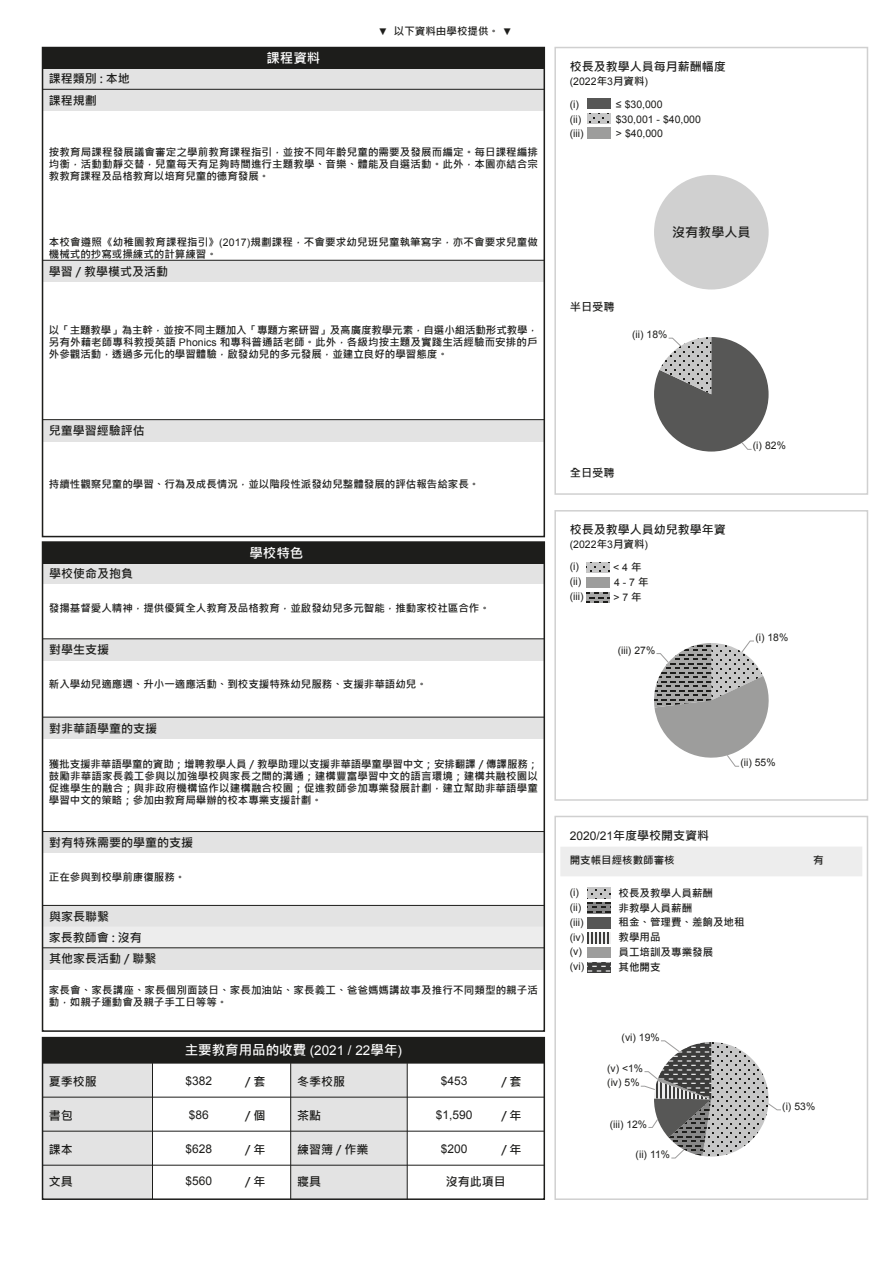
<style>
.page{position:relative;width:893px;height:1263px;background:#fff}
.page>*{position:absolute;margin:0;border:0;box-sizing:border-box;transform-origin:0 0}
.t1{font:700 13.5px "Microsoft Jheng Hei";color:#fff}
.t2{font:700 13.05px "Microsoft Jheng Hei";color:#1d1d1b}
.t3{font:700 12px/20.9px "Microsoft Jheng Hei";color:#1d1d1b}
.t4{font:12px "Arial";color:#1d1d1b}
.t5{font:700 11.25px "Microsoft Jheng Hei";color:#1d1d1b}
.t6{font:700 10.5px/12px "Microsoft Jheng Hei";color:#1d1d1b;text-align:justify}
.t7{font:10.5px "Arial";color:#1d1d1b}
.t8{font:10.35px "Arial";color:#1d1d1b}
.s1{font-family:"Arial";font-weight:400;font-size:9.75px}
.s2{font-family:"Arial";font-weight:400}
.s3{font-family:"Microsoft Jheng Hei";font-weight:700}
</style>
<div class="page">
<div style="left:560px;top:846px;width:302px;height:30px;background:#ededed"></div>
<img style="left:588px;top:917px;width:22px;height:11px">
<svg style="left:588px;top:962px;width:22px;height:11px"></svg>
<svg style="left:588px;top:932px;width:22px;height:11px"></svg>
<svg style="left:588px;top:903px;width:22px;height:10px"></svg>
<svg style="left:588px;top:888px;width:22px;height:10px"></svg>
<div style="left:554px;top:816px;width:314px;height:384px;border:2px solid #d0d0d0"></div>
<div style="left:554px;top:510px;width:314px;height:291px;border:2px solid #d0d0d0"></div>
<svg style="left:587px;top:592px;width:22px;height:11px"></svg>
<svg style="left:587px;top:562px;width:22px;height:11px"></svg>
<div style="left:554px;top:47px;width:314px;height:448px;border:2px solid #d0d0d0"></div>
<img style="left:587px;top:98px;width:23px;height:11px">
<svg style="left:587px;top:113px;width:23px;height:11px"></svg>
<div style="left:654px;top:175px;width:115px;height:114px;background:#d0d0d0;border-radius:50%"></div>
<svg style="left:654px;top:337px;width:115px;height:115px"></svg>
<svg style="left:654px;top:640px;width:115px;height:127px"></svg>
<svg style="left:640px;top:1040px;width:141px;height:119px"></svg>
<div style="left:291px;top:1063px;width:116px;height:136px;background:#e3e3e3"></div>
<div style="left:43px;top:1063px;width:109px;height:136px;background:#e3e3e3"></div>
<div style="left:42px;top:1037px;width:503px;height:163px;border:2px solid #1d1d1b"></div>
<hr style="left:43px;top:1097px;width:501px;height:1px;background:#1d1d1b">
<hr style="left:43px;top:1165px;width:501px;height:1px;background:#1d1d1b">
<hr style="left:43px;top:1131px;width:501px;height:1px;background:#1d1d1b">
<div style="left:43px;top:1037px;width:501px;height:26px;background:#1d1d1b"></div>
<hr style="left:43px;top:1063px;width:501px;height:1px;background:#1d1d1b">
<hr style="left:152px;top:1063px;width:1px;height:136px;background:#1d1d1b">
<hr style="left:290px;top:1063px;width:1px;height:136px;background:#1d1d1b">
<hr style="left:407px;top:1063px;width:1px;height:136px;background:#1d1d1b">
<div style="left:43px;top:639px;width:501px;height:21px;background:#e3e3e3"></div>
<hr style="left:43px;top:638px;width:501px;height:1px;background:#1d1d1b">
<div style="left:43px;top:906px;width:501px;height:21px;background:#e3e3e3"></div>
<div style="left:43px;top:926px;width:501px;height:22px;background:#ededed"></div>
<hr style="left:43px;top:905px;width:501px;height:1px;background:#1d1d1b">
<div style="left:43px;top:563px;width:501px;height:21px;background:#e3e3e3"></div>
<div style="left:43px;top:542px;width:501px;height:21px;background:#1d1d1b"></div>
<div style="left:43px;top:948px;width:501px;height:21px;background:#e3e3e3"></div>
<hr style="left:43px;top:947px;width:501px;height:1px;background:#1d1d1b">
<div style="left:43px;top:717px;width:501px;height:21px;background:#e3e3e3"></div>
<hr style="left:43px;top:717px;width:501px;height:1px;background:#1d1d1b">
<div style="left:43px;top:832px;width:501px;height:21px;background:#e3e3e3"></div>
<hr style="left:43px;top:831px;width:501px;height:1px;background:#1d1d1b">
<div style="left:42px;top:541px;width:503px;height:491px;border:2px solid #1d1d1b"></div>
<div style="left:43px;top:261px;width:501px;height:21px;background:#e3e3e3"></div>
<hr style="left:43px;top:260px;width:501px;height:1px;background:#1d1d1b">
<div style="left:43px;top:420px;width:501px;height:21px;background:#e3e3e3"></div>
<hr style="left:43px;top:419px;width:501px;height:1px;background:#1d1d1b">
<div style="left:43px;top:89px;width:501px;height:22px;background:#e3e3e3"></div>
<div style="left:43px;top:68px;width:501px;height:21px;background:#e3e3e3"></div>
<hr style="left:43px;top:89px;width:501px;height:1px;background:#1d1d1b">
<div style="left:43px;top:48px;width:501px;height:21px;background:#1d1d1b"></div>
<div style="left:42px;top:47px;width:503px;height:490px;border:2px solid #1d1d1b"></div>
<p class="t3" style="left:49px;top:69px;width:83px">課程類別 : 本地</p>
<p class="t3" style="left:49px;top:90px;width:50px">課程規劃</p>
<p class="t1" style="left:266px;top:50px;width:55px">課程資料</p>
<p class="t6" style="left:378px;top:25px;width:135px"><span class="s1">▼</span> 以下資料由學校提供。 <span class="s1">▼</span></p>
<p class="t6" style="left:49px;top:146px;width:491px">按教育局課程發展議會審定之學前教育課程指引，並按不同年齡兒童的需要及發展而編定。每日課程編排均衡，活動動靜交替，兒童每天有足夠時間進行主題教學、音樂、體能及自選活動。此外，本園亦結合宗教教育課程及品格教育以培育兒童的德育發展。</p>
<p class="t6" style="left:49px;top:236px;width:490px">本校會遵照《幼稚園教育課程指引》<span class="s2">(2017)</span>規劃課程，不會要求幼兒班兒童執筆寫字，亦不會要求兒童做機械式的抄寫或操練式的計算練習。</p>
<p class="t3" style="left:49px;top:261px;width:121px">學習 / 教學模式及活動</p>
<p class="t6" style="left:49px;top:324px;width:491px">以「主題教學」為主幹，並按不同主題加入「專題方案研習」及高廣度教學元素，自選小組活動形式教學，另有外藉老師專科教授英語 <span class="s2">Phonics</span> 和專科普通話老師。此外，各級均按主題及實踐生活經驗而安排的戶外參觀活動，透過多元化的學習體驗，啟發幼兒的多元發展，並建立良好的學習態度。</p>
<p class="t3" style="left:49px;top:421px;width:98px">兒童學習經驗評估</p>
<p class="t6" style="left:49px;top:478px;width:432px">持續性觀察兒童的學習、行為及成長情況，並以階段性派發幼兒整體發展的評估報告給家長。</p>
<p class="t3" style="left:49px;top:563px;width:85px">學校使命及抱負</p>
<p class="t1" style="left:249px;top:545px;width:55px">學校特色</p>
<p class="t6" style="left:49px;top:602px;width:443px">發揚基督愛人精神，提供優質全人教育及品格教育，並啟發幼兒多元智能，推動家校社區合作。</p>
<p class="t3" style="left:49px;top:640px;width:62px">對學生支援</p>
<p class="t6" style="left:49px;top:679px;width:380px">新入學幼兒適應週、升小一適應活動、到校支援特殊幼兒服務、支援非華語幼兒。</p>
<p class="t3" style="left:49px;top:718px;width:109px">對非華語學童的支援</p>
<p class="t6" style="left:49px;top:758px;width:491px">獲批支援非華語學童的資助；增聘教學人員 / 教學助理以支援非華語學童學習中文；安排翻譯 / 傳譯服務；鼓勵非華語家長義工參與以加強學校與家長之間的溝通；建構豐富學習中文的語言環境；建構共融校園以促進學生的融合；與非政府機構協作以建構融合校園；促進教師參加專業發展計劃，建立幫助非華語學童學習中文的策略；參加由教育局舉辦的校本專業支援計劃。</p>
<p class="t3" style="left:49px;top:832px;width:145px">對有特殊需要的學童的支援</p>
<p class="t6" style="left:49px;top:871px;width:138px">正在參與到校學前康復服務。</p>
<p class="t3" style="left:49px;top:906px;width:95px">與家長聯繫<br>家長教師會 : 沒有</p>
<p class="t3" style="left:49px;top:948px;width:109px">其他家長活動 / 聯繫</p>
<p class="t6" style="left:49px;top:984px;width:491px">家長會、家長講座、家長個別面談日、家長加油站、家長義工、爸爸媽媽講故事及推行不同類型的親子活動，如親子運動會及親子手工日等等。</p>
<p class="t1" style="left:185px;top:1042px;width:219px">主要教育用品的收費 <span class="s2">(2021 / 22</span>學年<span class="s2">)</span></p>
<p class="t3" style="left:245px;top:1071px;width:22px">/ 套</p>
<p class="t3" style="left:245px;top:1105px;width:22px">/ 個</p>
<p class="t3" style="left:245px;top:1139px;width:22px">/ 年</p>
<p class="t3" style="left:501px;top:1139px;width:22px">/ 年</p>
<p class="t3" style="left:49px;top:1071px;width:50px">夏季校服</p>
<p class="t3" style="left:297px;top:1071px;width:49px">冬季校服</p>
<p class="t3" style="left:49px;top:1105px;width:25px">書包</p>
<p class="t3" style="left:297px;top:1105px;width:25px">茶點</p>
<p class="t3" style="left:49px;top:1139px;width:25px">課本</p>
<p class="t3" style="left:297px;top:1139px;width:73px">練習簿 / 作業</p>
<p class="t3" style="left:49px;top:1171px;width:25px">文具</p>
<p class="t3" style="left:297px;top:1171px;width:25px">寢具</p>
<p class="t3" style="left:501px;top:1071px;width:22px">/ 套</p>
<p class="t4" style="left:186px;top:1073px;width:28px">$382</p>
<p class="t4" style="left:189px;top:1107px;width:22px">$86</p>
<p class="t4" style="left:186px;top:1141px;width:28px">$628</p>
<p class="t4" style="left:441px;top:1073px;width:28px">$453</p>
<p class="t4" style="left:436px;top:1107px;width:38px">$1,590</p>
<p class="t4" style="left:441px;top:1141px;width:28px">$200</p>
<p class="t3" style="left:501px;top:1105px;width:22px">/ 年</p>
<p class="t4" style="left:186px;top:1173px;width:28px">$560</p>
<p class="t3" style="left:446px;top:1171px;width:61px">沒有此項目</p>
<p class="t3" style="left:245px;top:1171px;width:22px">/ 年</p>
<p class="t3" style="left:570px;top:56px;width:157px">校長及教學人員每月薪酬幅度</p>
<p class="t7" style="left:570px;top:74px;width:80px">(2022<span class="s3">年</span>3<span class="s3">月資料</span>)</p>
<p class="t7" style="left:570px;top:97px;width:11px">(i)</p>
<p class="t7" style="left:616px;top:97px;width:48px">≤ $30,000</p>
<p class="t7" style="left:570px;top:127px;width:15px">(iii)</p>
<p class="t7" style="left:616px;top:127px;width:48px">&gt; $40,000</p>
<p class="t7" style="left:570px;top:112px;width:13px">(ii)</p>
<p class="t7" style="left:616px;top:112px;width:87px">$30,001 - $40,000</p>
<p class="t2" style="left:672px;top:224px;width:80px">沒有教學人員</p>
<p class="t5" style="left:570px;top:300px;width:46px">半日受聘</p>
<p class="t8" style="left:632px;top:328px;width:37px">(ii) 18%</p>
<p class="t5" style="left:570px;top:466px;width:46px">全日受聘</p>
<p class="t8" style="left:753px;top:439px;width:34px">(i) 82%</p>
<p class="t3" style="left:570px;top:519px;width:157px">校長及教學人員幼兒教學年資</p>
<p class="t7" style="left:570px;top:537px;width:80px">(2022<span class="s3">年</span>3<span class="s3">月資料</span>)</p>
<p class="t7" style="left:570px;top:575px;width:13px">(ii)</p>
<p class="t7" style="left:614px;top:575px;width:36px">4 - 7 <span class="s3">年</span></p>
<p class="t7" style="left:570px;top:590px;width:15px">(iii)</p>
<p class="t7" style="left:613px;top:590px;width:30px">&gt; 7 <span class="s3">年</span></p>
<p class="t7" style="left:570px;top:560px;width:11px">(i)</p>
<p class="t7" style="left:613px;top:560px;width:30px">&lt; 4 <span class="s3">年</span></p>
<p class="t8" style="left:618px;top:643px;width:39px">(iii) 27%</p>
<p class="t8" style="left:755px;top:631px;width:34px">(i) 18%</p>
<p class="t3" style="left:570px;top:825px;width:141px"><span class="s2">2020/21</span>年度學校開支資料</p>
<p class="t6" style="left:570px;top:854px;width:106px">開支帳目經核數師審核</p>
<p class="t7" style="left:570px;top:885px;width:11px">(i)</p>
<p class="t6" style="left:619px;top:887px;width:96px">校長及教學人員薪酬</p>
<p class="t7" style="left:570px;top:900px;width:13px">(ii)</p>
<p class="t6" style="left:619px;top:902px;width:75px">非教學人員薪酬</p>
<p class="t8" style="left:740px;top:756px;width:37px">(ii) 55%</p>
<p class="t7" style="left:570px;top:915px;width:15px">(iii)</p>
<p class="t6" style="left:619px;top:916px;width:127px">租金、管理費、差餉及地租</p>
<p class="t7" style="left:570px;top:945px;width:14px">(v)</p>
<p class="t6" style="left:619px;top:946px;width:96px">員工培訓及專業發展</p>
<p class="t7" style="left:570px;top:959px;width:16px">(vi)</p>
<p class="t6" style="left:619px;top:961px;width:43px">其他開支</p>
<p class="t7" style="left:570px;top:930px;width:16px">(iv)</p>
<p class="t6" style="left:619px;top:931px;width:43px">教學用品</p>
<p class="t8" style="left:622px;top:1030px;width:40px">(vi) 19%</p>
<p class="t8" style="left:607px;top:1061px;width:37px">(v) &lt;1%</p>
<p class="t8" style="left:607px;top:1076px;width:34px">(iv) 5%</p>
<p class="t6" style="left:813px;top:854px;width:12px">有</p>
<p class="t8" style="left:610px;top:1117px;width:39px">(iii) 12%</p>
<p class="t8" style="left:636px;top:1148px;width:36px">(ii) 11%</p>
<p class="t8" style="left:782px;top:1099px;width:34px">(i) 53%</p>
</div>
